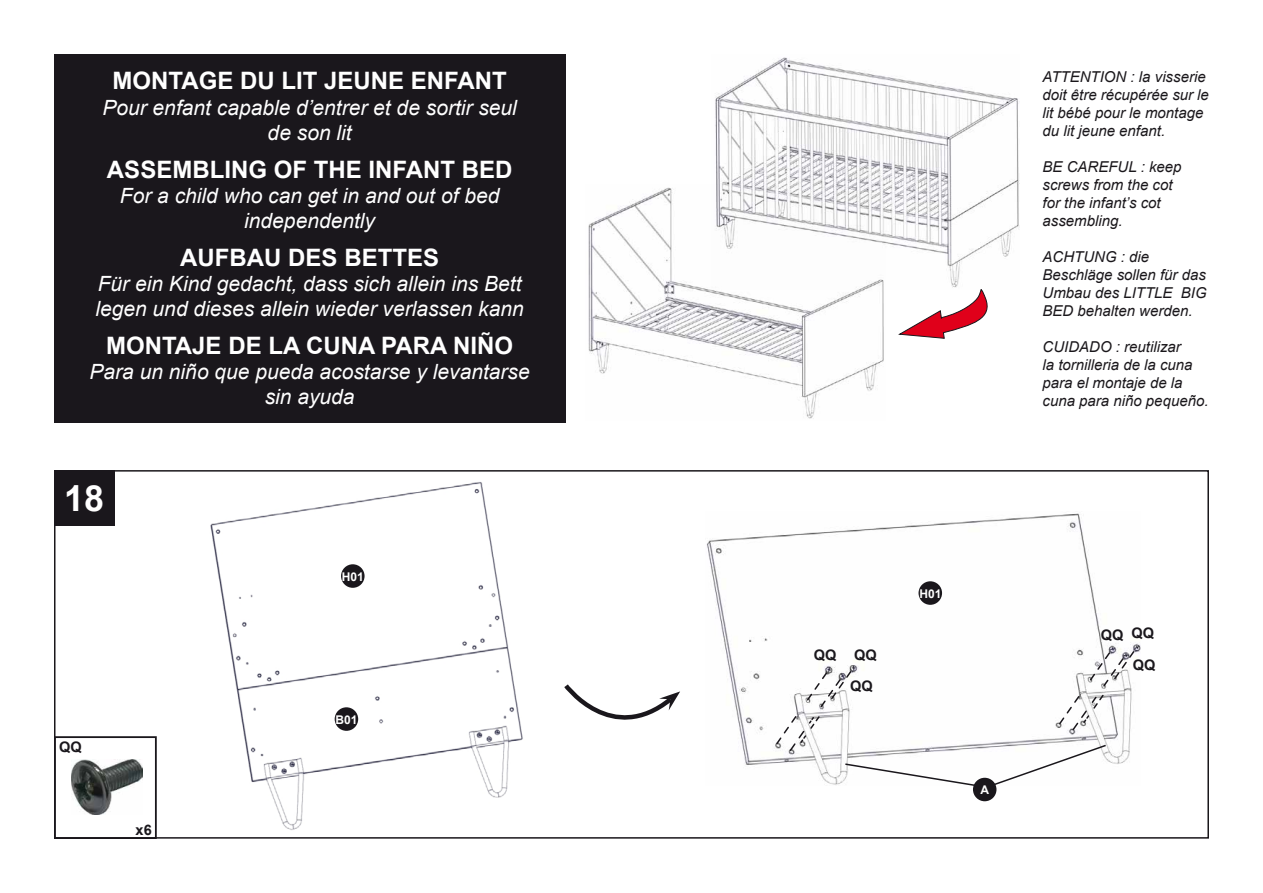
<style>
.page{position:relative;width:1263px;height:893px;background:#fff}
.page>*{position:absolute;margin:0;border:0;box-sizing:border-box;transform-origin:0 0}
.t1{font:700 36px "Arial";color:#fff}
.t2{font:700 24px "Arial";color:#fff}
.t3{font:italic 21px/25.2px "Arial";color:#fff;text-align:center}
.t4{font:italic 15px/18px "Arial";color:#1a171b}
.t5{font:700 14.55px/31px "Arial";color:#1a171c;text-align:right}
.t6{font:700 12px "Arial";color:#fff}
</style>
<div class="page">
<img style="left:210px;top:482px;width:313px;height:348px">
<img style="left:707px;top:513px;width:433px;height:272px">
<div style="left:54px;top:54px;width:511px;height:369px;background:#1a171c"></div>
<div style="left:54px;top:470px;width:60px;height:56px;background:#1a171c"></div>
<svg style="left:898px;top:290px;width:90px;height:49px"></svg>
<div style="left:918px;top:581px;width:24px;height:24px;background:#1a171c;border-radius:50%"></div>
<svg style="left:844px;top:762px;width:133px;height:24px"></svg>
<div style="left:973px;top:778px;width:23px;height:23px;background:#1a171c;border-radius:50%"></div>
<svg style="left:992px;top:743px;width:115px;height:43px"></svg>
<div style="left:341px;top:564px;width:24px;height:24px;background:#1a171c;border-radius:50%"></div>
<div style="left:335px;top:707px;width:23px;height:24px;background:#1a171c;border-radius:50%"></div>
<svg style="left:564px;top:684px;width:116px;height:36px"></svg>
<img style="left:715px;top:57px;width:305px;height:233px">
<img style="left:588px;top:185px;width:297px;height:234px">
<div style="left:54px;top:736px;width:103px;height:103px;border:2px solid #1a171c"></div>
<img style="left:71px;top:760px;width:71px;height:54px">
<svg style="left:805px;top:670px;width:48px;height:39px"></svg>
<svg style="left:1058px;top:650px;width:78px;height:82px"></svg>
<svg style="left:775px;top:715px;width:46px;height:37px"></svg>
<h2 class="t2" style="left:113px;top:65px;width:396px">MONTAGE DU LIT JEUNE ENFANT</h2>
<h3 class="t3" style="left:102px;top:95px;width:416px">Pour enfant capable d’entrer et de sortir seul de son lit</h3>
<h2 class="t2" style="left:107px;top:153px;width:407px">ASSEMBLING OF THE INFANT BED</h2>
<h3 class="t3" style="left:120px;top:183px;width:381px">For a child who can get in and out of bed independently</h3>
<h2 class="t2" style="left:180px;top:241px;width:260px">AUFBAU DES BETTES</h2>
<h3 class="t3" style="left:95px;top:271px;width:430px;text-align:left">Für ein Kind gedacht, dass sich allein ins Bett legen und dieses allein wieder verlassen kann</h3>
<h2 class="t2" style="left:106px;top:330px;width:409px">MONTAJE DE LA CUNA PARA NIÑO</h2>
<h3 class="t3" style="left:90px;top:360px;width:442px">Para un niño que pueda acostarse y levantarse sin ayuda</h3>
<h1 class="t1" style="left:64px;top:474px;width:42px">18</h1>
<p class="t5" style="left:59px;top:732px;width:24px">QQ</p>
<p class="t5" style="left:136px;top:815px;width:18px">x6</p>
<p class="t6" style="left:342px;top:568px;width:24px">H01</p>
<p class="t6" style="left:335px;top:711px;width:24px">B01</p>
<p class="t4" style="left:1042px;top:68px;width:168px">ATTENTION : la visserie doit être récupérée sur le lit bébé pour le montage du lit jeune enfant.</p>
<p class="t4" style="left:1042px;top:158px;width:140px">BE CAREFUL : keep screws from the cot for the infant’s cot assembling.</p>
<p class="t4" style="left:1042px;top:248px;width:166px">ACHTUNG : die<br>Beschläge sollen für das<br>Umbau des LITTLE BIG<br>BED behalten werden.</p>
<p class="t4" style="left:1042px;top:338px;width:167px">CUIDADO : reutilizar<br>la tornilleria de la cuna para el montaje de la cuna para niño pequeño.</p>
<p class="t5" style="left:814px;top:640px;width:64px">QQ QQ<br>QQ</p>
<p class="t6" style="left:919px;top:585px;width:24px">H01</p>
<p class="t6" style="left:980px;top:782px;width:10px">A</p>
<p class="t5" style="left:1101px;top:619px;width:56px;line-height:30.6px">QQ QQ<br>QQ</p>
</div>
